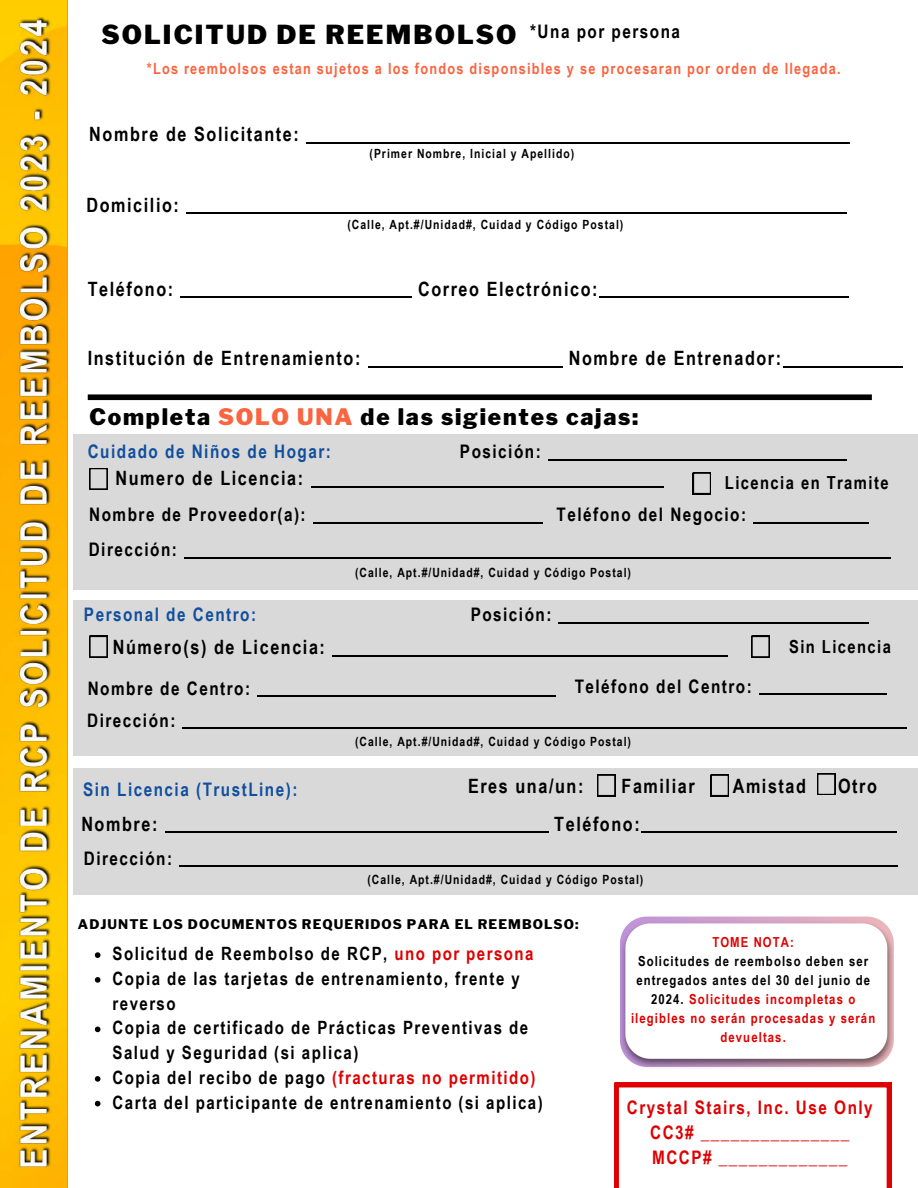
<style>
.page{position:relative;width:918px;height:1188px;background:#fff}
.page>*{position:absolute;margin:0;border:0;box-sizing:border-box;transform-origin:0 0}
.t1{font:900 26.1px "Libre Franklin";letter-spacing:.08em;color:#000}
.t2{font:900 22.5px "Libre Franklin";letter-spacing:.08em;color:#000}
.t3{font:700 19.8px "Arial Narrow";letter-spacing:.08em;color:#000}
.t4{font:700 18.75px "Arial Narrow";letter-spacing:.08em;color:#114f9d}
.t5{font:700 18.75px "Arial Narrow";letter-spacing:.08em;color:#000}
.t6{font:700 18.6px "Arial Narrow";letter-spacing:.08em;color:#000}
.t7{font:700 18.6px/25.3px "Arial Narrow";letter-spacing:.08em;color:#df0101;text-align:center}
.t8{font:700 18.6px "Arial Narrow";letter-spacing:.08em;color:#114f9d}
.t9{font:700 18.3px/24.8px "Arial Narrow";letter-spacing:.08em;color:#000}
.t10{font:700 18px "Arial Narrow";letter-spacing:.08em;color:#000}
.t11{font:700 15.45px "Arial Narrow";letter-spacing:.08em;color:#fa643f}
.t12{font:700 13.8px/19.2px "Arial Narrow";letter-spacing:.08em;color:#000;text-align:center}
.t13{font:700 13.8px "Arial Narrow";letter-spacing:.08em;color:#df0101}
.t14{font:800 13.2px "Libre Franklin";letter-spacing:.08em;color:#000}
.t15{font:700 12.75px "Arial Narrow";letter-spacing:.08em;color:#000}
.s1{color:#fa643f}
.s2{color:#df0101}
</style>
<div class="page">
<div style="left:73px;top:768px;width:845px;height:127px;background:#d9d9d9"></div>
<div style="left:73px;top:600px;width:845px;height:156px;background:#d9d9d9"></div>
<div style="left:88px;top:394px;width:784px;height:6px;background:#000"></div>
<svg style="left:620px;top:917px;width:274px;height:150px"></svg>
<div style="left:73px;top:434px;width:845px;height:156px;background:#d9d9d9"></div>
<hr style="left:311px;top:486px;width:353px;height:1px;background:#000">
<hr style="left:333px;top:655px;width:395px;height:1px;background:#000">
<svg style="left:89px;top:468px;width:18px;height:21px"></svg>
<svg style="left:693px;top:473px;width:18px;height:21px"></svg>
<svg style="left:89px;top:636px;width:18px;height:21px"></svg>
<svg style="left:752px;top:636px;width:18px;height:21px"></svg>
<svg style="left:597px;top:775px;width:18px;height:21px"></svg>
<svg style="left:711px;top:775px;width:18px;height:21px"></svg>
<svg style="left:817px;top:774px;width:18px;height:21px"></svg>
<hr style="left:306px;top:142px;width:544px;height:1px;background:#000">
<hr style="left:181px;top:297px;width:231px;height:1px;background:#000">
<hr style="left:599px;top:297px;width:249px;height:1px;background:#000">
<hr style="left:187px;top:213px;width:660px;height:1px;background:#000">
<hr style="left:368px;top:366px;width:195px;height:1px;background:#000">
<hr style="left:783px;top:366px;width:128px;height:1px;background:#000">
<div style="left:903px;top:95px;width:15px;height:276px;background:#fff"></div>
<hr style="left:548px;top:459px;width:299px;height:1px;background:#000">
<hr style="left:313px;top:522px;width:230px;height:1px;background:#000">
<hr style="left:753px;top:522px;width:116px;height:1px;background:#000">
<hr style="left:184px;top:557px;width:707px;height:1px;background:#000">
<hr style="left:559px;top:622px;width:310px;height:1px;background:#000">
<hr style="left:257px;top:696px;width:299px;height:1px;background:#000">
<hr style="left:759px;top:694px;width:128px;height:1px;background:#000">
<hr style="left:183px;top:728px;width:724px;height:1px;background:#000">
<hr style="left:165px;top:832px;width:383px;height:1px;background:#000">
<hr style="left:641px;top:832px;width:256px;height:1px;background:#000">
<hr style="left:179px;top:866px;width:719px;height:1px;background:#000">
<svg style="left:95px;top:952px;width:5px;height:6px"></svg>
<svg style="left:95px;top:977px;width:5px;height:6px"></svg>
<svg style="left:95px;top:1027px;width:5px;height:5px"></svg>
<svg style="left:95px;top:1076px;width:5px;height:6px"></svg>
<svg style="left:95px;top:1101px;width:5px;height:5px"></svg>
<svg style="left:614px;top:1083px;width:277px;height:105px"></svg>
<img style="left:0;top:0;width:67px;height:1188px">
<img style="left:9px;top:10px;width:52px;height:1161px">
<h1 class="t1" style="left:101px;top:18px;width:417px">SOLICITUD DE REEMBOLSO</h1>
<p class="t5" style="left:530px;top:20px;width:152px">*Una por persona</p>
<p class="t11" style="left:147px;top:59px;width:695px">*Los reembolsos estan sujetos a los fondos disponsibles y se procesaran por orden de llegada.</p>
<p class="t3" style="left:89px;top:123px;width:211px">Nombre de Solicitante:</p>
<p class="t3" style="left:86px;top:193px;width:94px">Domicilio:</p>
<p class="t15" style="left:370px;top:146px;width:206px">(Primer Nombre, Inicial y Apellido)</p>
<p class="t15" style="left:347px;top:217px;width:278px">(Calle, Apt.#/Unidad#, Cuidad y Código Postal)</p>
<p class="t3" style="left:88px;top:277px;width:87px">Teléfono:</p>
<p class="t3" style="left:418px;top:277px;width:181px">Correo Electrónico:</p>
<p class="t3" style="left:88px;top:347px;width:274px">Institución de Entrenamiento:</p>
<p class="t3" style="left:569px;top:347px;width:214px">Nombre de Entrenador:</p>
<p class="t2" style="left:89px;top:403px;width:550px">Completa <span class="s1">SOLO UNA</span> de las sigientes cajas:</p>
<p class="t4" style="left:88px;top:440px;width:245px">Cuidado de Niños de Hogar:</p>
<p class="t6" style="left:460px;top:441px;width:82px">Posición:</p>
<p class="t3" style="left:116px;top:466px;width:189px">Numero de Licencia:</p>
<p class="t10" style="left:725px;top:472px;width:165px">Licencia en Tramite</p>
<p class="t6" style="left:89px;top:504px;width:218px">Nombre de Proveedor(a):</p>
<p class="t6" style="left:557px;top:504px;width:191px">Teléfono del Negocio:</p>
<p class="t6" style="left:89px;top:539px;width:90px">Dirección:</p>
<p class="t15" style="left:355px;top:565px;width:278px">(Calle, Apt.#/Unidad#, Cuidad y Código Postal)</p>
<p class="t8" style="left:84px;top:604px;width:174px">Personal de Centro:</p>
<p class="t6" style="left:471px;top:604px;width:82px">Posición:</p>
<p class="t3" style="left:113px;top:636px;width:214px">Número(s) de Licencia:</p>
<p class="t6" style="left:88px;top:677px;width:164px">Nombre de Centro:</p>
<p class="t6" style="left:575px;top:675px;width:179px">Teléfono del Centro:</p>
<p class="t6" style="left:87px;top:709px;width:90px">Dirección:</p>
<p class="t15" style="left:355px;top:734px;width:278px">(Calle, Apt.#/Unidad#, Cuidad y Código Postal)</p>
<p class="t10" style="left:789px;top:637px;width:103px">Sin Licencia</p>
<p class="t3" style="left:468px;top:774px;width:117px">Eres una/un:</p>
<p class="t3" style="left:622px;top:774px;width:75px">Familiar</p>
<p class="t3" style="left:733px;top:774px;width:75px">Amistad</p>
<p class="t3" style="left:838px;top:774px;width:40px">Otro</p>
<p class="t8" style="left:83px;top:778px;width:216px">Sin Licencia (TrustLine):</p>
<p class="t3" style="left:81px;top:812px;width:78px">Nombre:</p>
<p class="t3" style="left:554px;top:812px;width:87px">Teléfono:</p>
<p class="t6" style="left:84px;top:847px;width:90px">Dirección:</p>
<p class="t15" style="left:367px;top:872px;width:278px">(Calle, Apt.#/Unidad#, Cuidad y Código Postal)</p>
<p class="t14" style="left:78px;top:916px;width:502px">ADJUNTE LOS DOCUMENTOS REQUERIDOS PARA EL REEMBOLSO:</p>
<p class="t9" style="left:113px;top:941px;width:432px">Solicitud de Reembolso de RCP, <span class="s2">uno por persona </span>Copia de las tarjetas de entrenamiento, frente y reverso<br>Copia de certificado de Prácticas Preventivas de Salud y Seguridad (si aplica)<br>Copia del recibo de pago <span class="s2">(fracturas no permitido)<br></span>Carta del participante de entrenamiento (si aplica)</p>
<p class="t13" style="left:712px;top:934px;width:83px">TOME NOTA:</p>
<p class="t12" style="left:631px;top:951px;width:246px">Solicitudes de reembolso deben ser entregados antes del 30 del junio de<br>2024. <span class="s2">Solicitudes incompletas o ilegibles no serán procesadas y serán devueltas.</span></p>
<p class="t7" style="left:627px;top:1094px;width:247px">Crystal Stairs, Inc. Use Only<br>CC3# _______________<br>MCCP# _____________</p>
</div>
